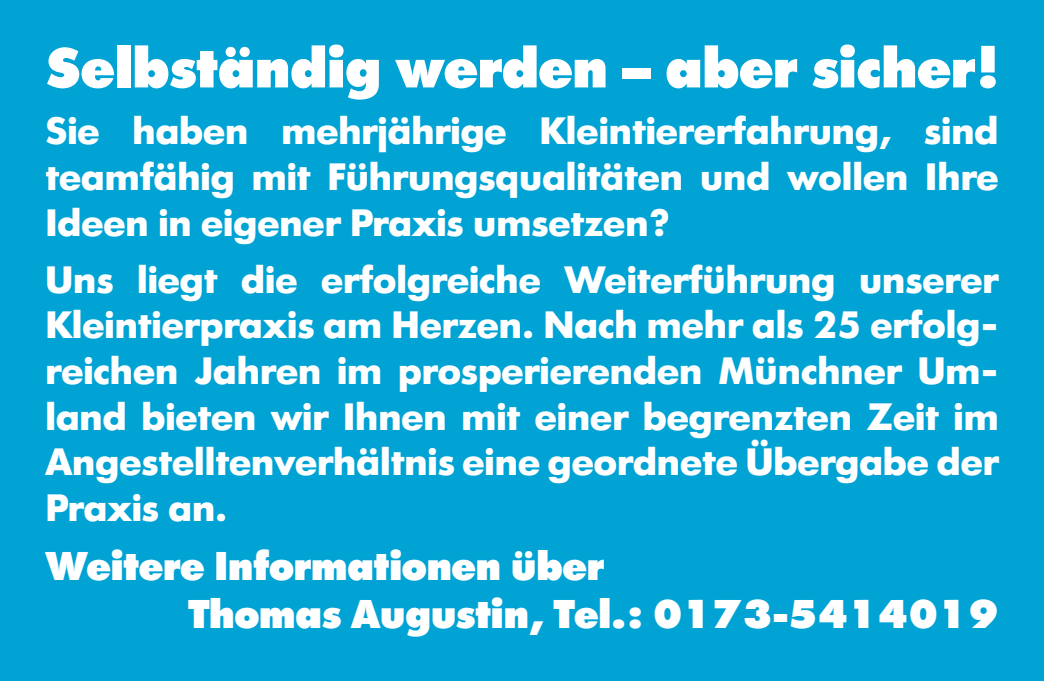
<style>
.page{position:relative;width:1044px;height:681px;background:#fff}
.page>*{position:absolute;margin:0;border:0;box-sizing:border-box;transform-origin:0 0}
.t1{font:56px "Futura Extrafett";color:#fff}
.t2{font:40px/48px "Futura Extrafett";color:#fff}
.t3{font:38px/45.6px "Futura Fett Normal";color:#fff;text-align:justify}
</style>
<div class="page">
<div style="left:0;top:0;width:1043px;height:680px;background:#00a3d4"></div>
<h1 class="t1" style="left:45px;top:40px;width:954px">Selbständig werden – aber sicher!</h1>
<p class="t3" style="left:45px;top:112px;width:954px">Sie haben mehrjährige Kleintiererfahrung, sind teamfähig mit Führungsqualitäten und wollen Ihre Ideen in eigener Praxis umsetzen?</p>
<p class="t3" style="left:45px;top:260px;width:954px">Uns liegt die erfolgreiche Weiterführung unserer Kleintierpraxis am Herzen. Nach mehr als 25 erfolg&shy;reichen Jahren im prosperierenden Münchner Um&shy;land bieten wir Ihnen mit einer begrenzten Zeit im Angestelltenverhältnis eine geordnete Übergabe der Praxis an.</p>
<p class="t2" style="left:189px;top:544px;width:811px;text-indent:-143px">Weitere Informationen über<br>Thomas Augustin, Tel.: 0173-5414019</p>
</div>
